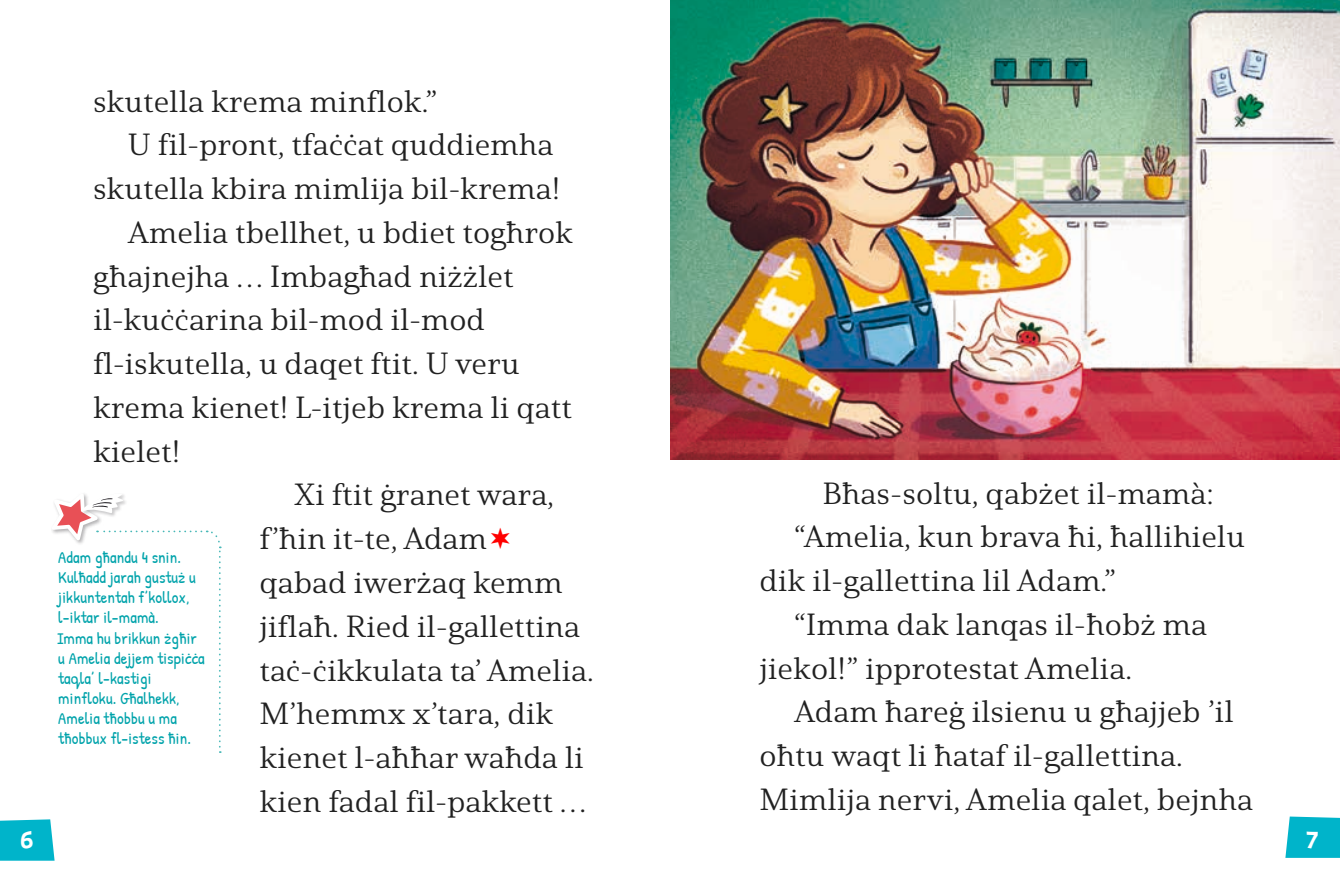
<style>
.page{position:relative;width:1340px;height:888px;background:#fff}
.page>*{position:absolute;margin:0;border:0;box-sizing:border-box;transform-origin:0 0}
.t1{font:expanded 29.75px "Solitas Serif";color:#212121}
.t2{font:21px "Big Bimbo NC";color:#fff}
.t3{font:16.62px/20.1px "M Patrick Hand";letter-spacing:.01em;color:#00a3ab}
</style>
<div class="page">
<svg style="left:1285px;top:817px;width:54px;height:41px;background:#0eb8cc"></svg>
<svg style="left:0;top:819px;width:55px;height:42px;background:#13b9ce"></svg>
<img style="left:670px;top:0;width:669px;height:459px">
<div style="left:51px;top:492px;width:52px;height:54px;background:#1a171c;opacity:.34"></div>
<svg style="left:207px;top:530px;width:14px;height:223px"></svg>
<svg style="left:51px;top:493px;width:150px;height:47px"></svg>
<p class="t1" style="left:93px;top:83px;width:345px">skutella krema minflok.”</p>
<p class="t1" style="left:128px;top:127px;width:427px">U fil-pront, tfaċċat quddiemha</p>
<p class="t1" style="left:93px;top:171px;width:469px">skutella kbira mimlija bil-krema!</p>
<p class="t1" style="left:128px;top:214px;width:447px">Amelia tbellhet, u bdiet togħrok</p>
<p class="t1" style="left:93px;top:258px;width:422px">għajnejha … Imbagħad niżżlet</p>
<p class="t1" style="left:93px;top:302px;width:393px">il-kuċċarina bil-mod il-mod</p>
<p class="t1" style="left:93px;top:346px;width:428px">fl-iskutella, u daqet ftit. U veru</p>
<p class="t1" style="left:93px;top:389px;width:480px">krema kienet! L-itjeb krema li qatt</p>
<p class="t1" style="left:93px;top:433px;width:89px">kielet!</p>
<p class="t1" style="left:294px;top:477px;width:261px">Xi ftit ġranet wara,</p>
<p class="t1" style="left:259px;top:521px;width:229px">f’ħin it-te, Adam</p>
<p class="t1" style="left:259px;top:564px;width:305px">qabad iwerżaq kemm</p>
<p class="t1" style="left:259px;top:608px;width:322px">jiflaħ. Ried il-gallettina</p>
<p class="t1" style="left:259px;top:652px;width:336px">taċ-ċikkulata ta’ Amelia.</p>
<p class="t1" style="left:259px;top:696px;width:295px">M’hemmx x’tara, dik</p>
<p class="t1" style="left:259px;top:740px;width:326px">kienet l-aħħar waħda li</p>
<p class="t1" style="left:259px;top:783px;width:328px">kien fadal fil-pakkett …</p>
<p class="t3" style="left:58px;top:547px;width:148px">Adam għandu 4 snin.<br>Kulħadd jarah gustuż u jikkuntentah f’kollox, l-iktar il-mamà.<br>Imma hu brikkun żgħir u Amelia dejjem tispiċċa taqla’ l-kastigi minfloku. Għalhekk,<br>Amelia tħobbu u ma tħobbux fl-istess ħin.</p>
<p class="t1" style="left:822px;top:475px;width:393px">Bħas-soltu, qabżet il-mamà:</p>
<p class="t1" style="left:794px;top:519px;width:452px">“Amelia, kun brava ħi, ħallihielu</p>
<p class="t1" style="left:759px;top:562px;width:358px">dik il-gallettina lil Adam.”</p>
<p class="t1" style="left:794px;top:606px;width:414px">“Imma dak lanqas il-ħobż ma</p>
<p class="t1" style="left:759px;top:650px;width:374px">jiekol!” ipprotestat Amelia.</p>
<p class="t1" style="left:794px;top:694px;width:441px">Adam ħareġ ilsienu u għajjeb ’il</p>
<p class="t1" style="left:759px;top:738px;width:425px">oħtu waqt li ħataf il-gallettina.</p>
<p class="t1" style="left:759px;top:781px;width:495px">Mimlija nervi, Amelia qalet, bejnha</p>
<p class="t2" style="left:21px;top:824px;width:14px">6</p>
<p class="t2" style="left:1306px;top:824px;width:13px">7</p>
</div>
